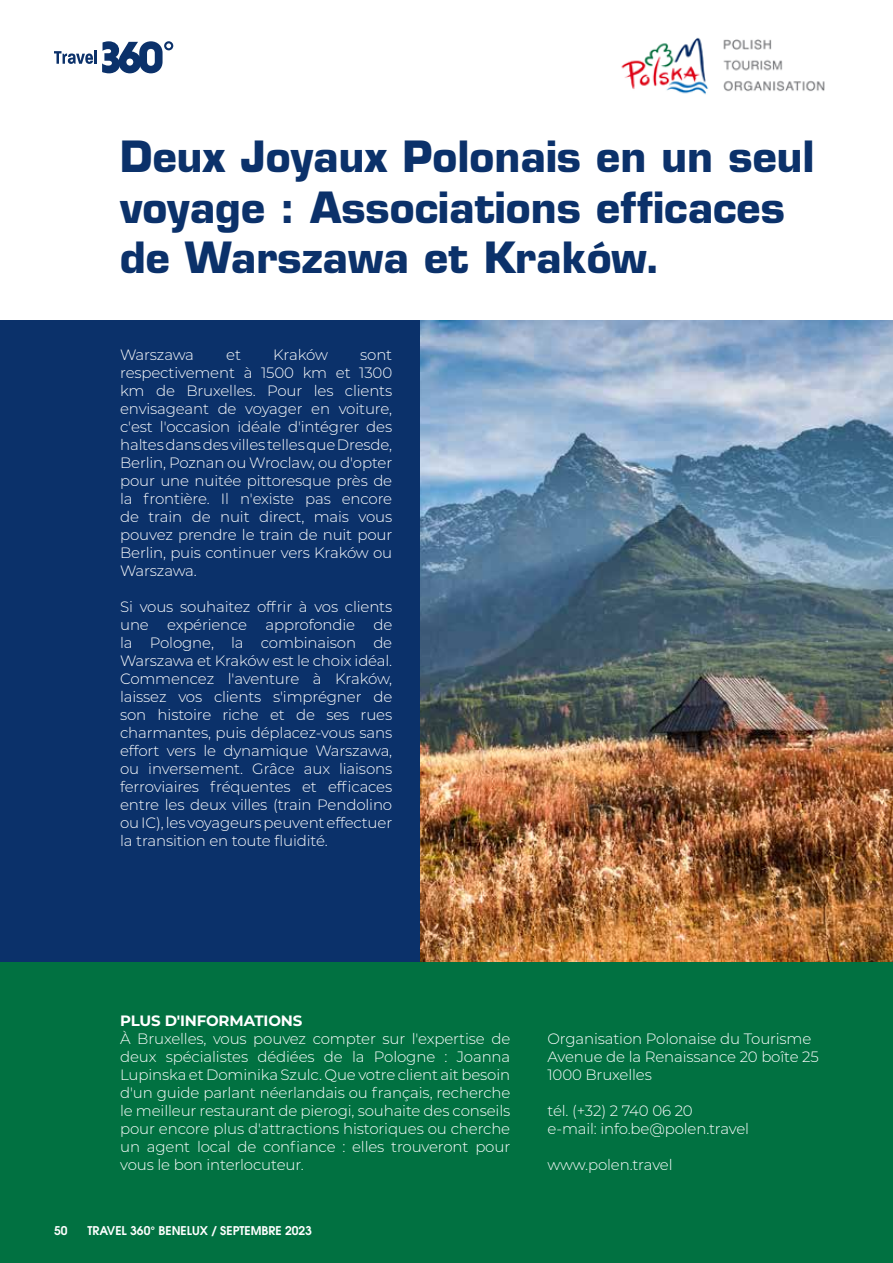
<style>
.page{position:relative;width:893px;height:1263px;background:#fff}
.page>*{position:absolute;margin:0;border:0;box-sizing:border-box;transform-origin:0 0}
.t1{font:700 42px/50.4px "Eurostile LT Std";color:#0b316a}
.t2{font:300 15px/18px "Montserrat";letter-spacing:-.01em;color:#fff;text-align:justify}
.t3{font:700 15px "Montserrat";letter-spacing:-.01em;color:#fff}
.t4{font:600 12px "Avant Garde LT";color:#fff}
</style>
<div class="page">
<div style="left:0;top:961px;width:893px;height:302px;background:#017141"></div>
<img style="left:419px;top:320px;width:474px;height:641px">
<svg style="left:54px;top:41px;width:119px;height:32px"></svg>
<div style="left:0;top:320px;width:419px;height:641px;background:#0b316a"></div>
<img style="left:621px;top:37px;width:204px;height:58px">
<h1 class="t1" style="left:120px;top:132px;width:696px">Deux Joyaux Polonais en un seul voyage : Associations efficaces de Warszawa et Kraków.</h1>
<p class="t2" style="left:120px;top:345px;width:75px">Warszawa</p>
<p class="t2" style="left:226px;top:345px;width:16px">et</p>
<p class="t2" style="left:273px;top:345px;width:56px">Kraków</p>
<p class="t2" style="left:120px;top:345px;width:274px;text-indent:240px">sont respectivement à 1500 km et 1300 km de Bruxelles. Pour les clients envisageant de voyager en voiture, c'est l'occasion idéale d'intégrer des haltes dans des villes telles que Dresde, Berlin, Poznan ou Wroclaw, ou d'opter pour une nuitée pittoresque près de la frontière. Il n'existe pas encore de train de nuit direct, mais vous pouvez prendre le train de nuit pour Berlin, puis continuer vers Kraków ou Warszawa.</p>
<p class="t2" style="left:120px;top:597px;width:274px">Si vous souhaitez offrir à vos clients une expérience approfondie de la Pologne, la combinaison de Warszawa et Kraków est le choix idéal.<br>Commencez l'aventure à Kraków, laissez vos clients s'imprégner de son histoire riche et de ses rues charmantes, puis déplacez-vous sans effort vers le dynamique Warszawa, ou inversement. Grâce aux liaisons ferroviaires fréquentes et efficaces entre les deux villes (train Pendolino ou IC), les voyageurs peuvent effectuer la transition en toute fluidité.</p>
<p class="t3" style="left:120px;top:1010px;width:184px">PLUS D'INFORMATIONS</p>
<p class="t2" style="left:120px;top:1029px;width:392px">À Bruxelles, vous pouvez compter sur l'expertise de deux spécialistes dédiées de la Pologne : Joanna Lupinska et Dominika Szulc. Que votre client ait besoin d'un guide parlant néerlandais ou français, recherche le meilleur restaurant de pierogi, souhaite des conseils pour encore plus d'attractions historiques ou cherche un agent local de confiance : elles trouveront pour vous le bon interlocuteur.</p>
<p class="t4" style="left:54px;top:1222px;width:15px">50</p>
<p class="t4" style="left:88px;top:1222px;width:226px">TRAVEL 360° BENELUX / SEPTEMBRE 2023</p>
<p class="t2" style="left:547px;top:1029px;width:273px;text-align:left">Organisation Polonaise du Tourisme<br>Avenue de la Renaissance 20 boîte 25<br>1000 Bruxelles</p>
<p class="t2" style="left:547px;top:1101px;width:203px">tél. (+32) 2 740 06 20<br>e-mail: info.be@polen.travel</p>
<p class="t2" style="left:547px;top:1155px;width:127px">www.polen.travel</p>
</div>
